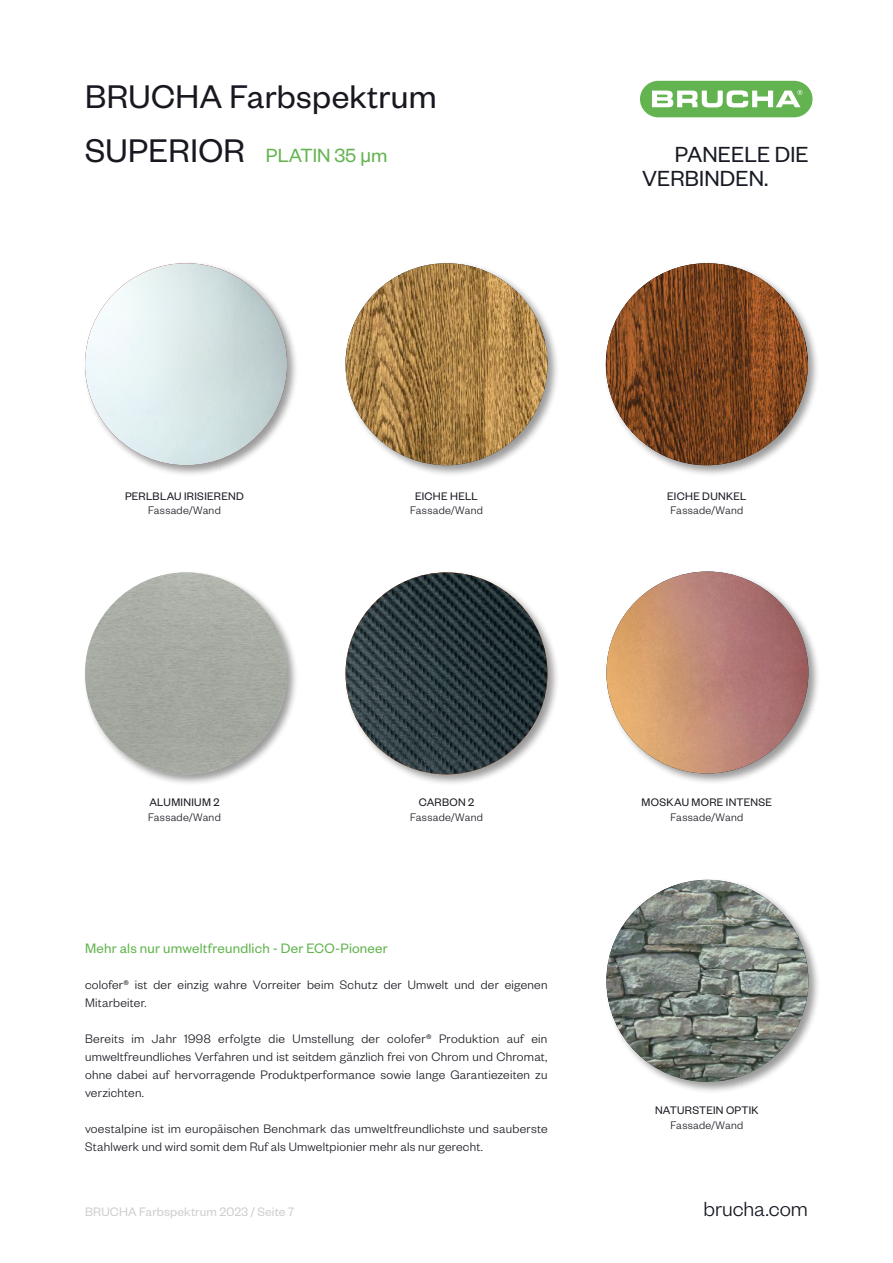
<style>
.page{position:relative;width:893px;height:1263px;background:#fff}
.page>*{position:absolute;margin:0;border:0;box-sizing:border-box;transform-origin:0 0}
.t1{font:36px "Founders Grotesk";letter-spacing:.01em;color:#181821}
.t2{font:24px/24px "Founders Grotesk";letter-spacing:.005em;color:#171923}
.t3{font:300 22.5px "Founders Grotesk";color:#171923}
.t4{font:21px "Founders Grotesk";color:#63b450}
.t5{font:15px "Founders Grotesk";letter-spacing:.015em;color:#63b450}
.t6{font:300 13.5px/18px "Founders Grotesk";letter-spacing:.02em;color:#181821}
.t7{font:13.5px "Founders Grotesk";letter-spacing:.01em;color:#cfcfcf}
.t8{font:12px "Founders Grotesk";letter-spacing:.025em;color:#181821}
.t9{font:300 12px "Founders Grotesk";letter-spacing:.02em;color:#181821}
.s1{font-size:36px;color:#181821}
.s2{font-family:"Arial";font-size:18.6px}
</style>
<div class="page">
<div style="left:640px;top:81px;width:172px;height:36px;background:#63b450;border-radius:18px"></div>
<svg style="left:652px;top:90px;width:150px;height:17px"></svg>
<div style="left:83px;top:261px;width:216px;height:216px;background:#000;opacity:.4"></div>
<img style="left:85px;top:263px;width:202px;height:202px;border-radius:101px">
<div style="left:343px;top:261px;width:217px;height:216px;background:#000;opacity:.4"></div>
<img style="left:345px;top:263px;width:202px;height:202px;border-radius:101px">
<div style="left:603px;top:261px;width:217px;height:216px;background:#000;opacity:.4"></div>
<img style="left:606px;top:263px;width:202px;height:202px;border-radius:101px">
<div style="left:343px;top:570px;width:217px;height:217px;background:#000;opacity:.4"></div>
<img style="left:345px;top:572px;width:202px;height:202px;border-radius:101px">
<div style="left:83px;top:570px;width:216px;height:217px;background:#000;opacity:.4"></div>
<img style="left:85px;top:572px;width:202px;height:202px;border-radius:101px">
<div style="left:604px;top:569px;width:217px;height:217px;background:#000;opacity:.4"></div>
<img style="left:606px;top:571px;width:202px;height:202px;border-radius:101px">
<div style="left:604px;top:877px;width:217px;height:217px;background:#000;opacity:.4"></div>
<img style="left:606px;top:880px;width:202px;height:202px;border-radius:101px">
<h1 class="t1" style="left:85px;top:74px;width:353px">BRUCHA Farbspektrum</h1>
<h3 class="t4" style="left:85px;top:142px;width:304px"><span class="s1">SUPERIOR</span> PLATIN 35 <span class="s2">µ</span>m</h3>
<h2 class="t2" style="left:642px;top:141px;width:168px;text-indent:33px">PANEELE DIE<br>VERBINDEN.</h2>
<p class="t8" style="left:125px;top:488px;width:120px">PERLBLAU IRISIEREND</p>
<p class="t9" style="left:148px;top:503px;width:74px">Fassade/Wand</p>
<p class="t8" style="left:415px;top:488px;width:64px">EICHE HELL</p>
<p class="t9" style="left:410px;top:503px;width:74px">Fassade/Wand</p>
<p class="t8" style="left:667px;top:488px;width:81px">EICHE DUNKEL</p>
<p class="t9" style="left:670px;top:503px;width:74px">Fassade/Wand</p>
<p class="t8" style="left:149px;top:795px;width:72px">ALUMINIUM 2</p>
<p class="t9" style="left:148px;top:810px;width:74px">Fassade/Wand</p>
<p class="t8" style="left:419px;top:795px;width:57px">CARBON 2</p>
<p class="t9" style="left:410px;top:810px;width:74px">Fassade/Wand</p>
<p class="t5" style="left:85px;top:939px;width:304px">Mehr als nur umweltfreundlich - Der ECO-Pioneer</p>
<p class="t6" style="left:85px;top:975px;width:464px">colofer® ist der einzig wahre Vorreiter beim Schutz der Umwelt und der eigenen<br>Mitarbeiter.</p>
<p class="t6" style="left:85px;top:1029px;width:464px;text-align:justify">Bereits im Jahr 1998 erfolgte die Umstellung der colofer® Produktion auf ein umweltfreundliches Verfahren und ist seitdem gänzlich frei von Chrom und Chromat, ohne dabei auf hervorragende Produktperformance sowie lange Garantiezeiten zu verzichten.</p>
<p class="t6" style="left:85px;top:1119px;width:464px">voestalpine ist im europäischen Benchmark das umweltfreundlichste und sauberste<br>Stahlwerk und wird somit dem Ruf als Umweltpionier mehr als nur gerecht.</p>
<p class="t8" style="left:642px;top:795px;width:132px">MOSKAU MORE INTENSE</p>
<p class="t9" style="left:670px;top:810px;width:74px">Fassade/Wand</p>
<p class="t8" style="left:655px;top:1103px;width:105px">NATURSTEIN OPTIK</p>
<p class="t9" style="left:670px;top:1117px;width:74px">Fassade/Wand</p>
<p class="t7" style="left:85px;top:1204px;width:211px">BRUCHA Farbspektrum 2023 / Seite 7</p>
<h3 class="t3" style="left:703px;top:1196px;width:106px">brucha.com</h3>
</div>
